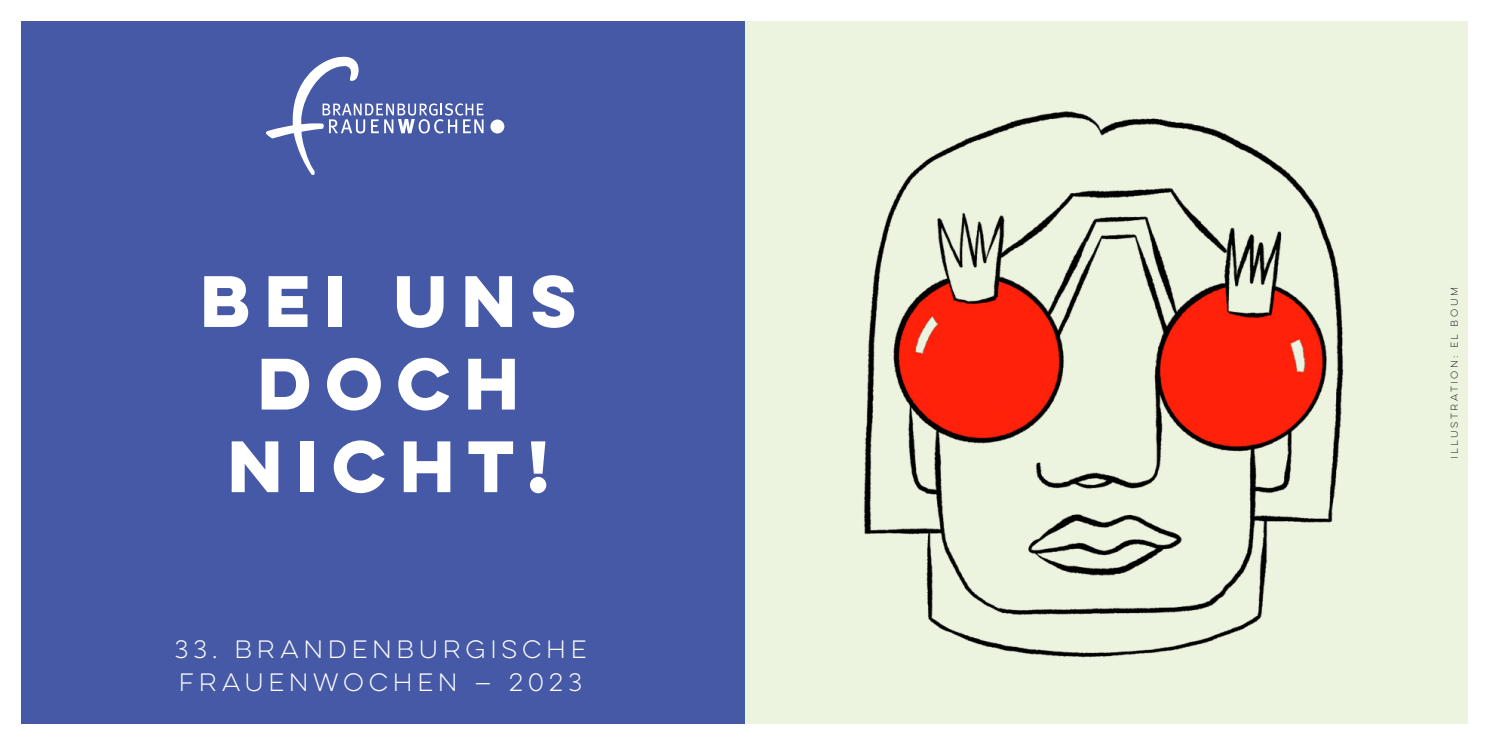
<style>
.page{position:relative;width:1489px;height:745px;background:#fff}
.page>*{position:absolute;margin:0;border:0;box-sizing:border-box;transform-origin:0 0}
.t1{font:700 65px/82.5px "Lulo Clean One";letter-spacing:-.005em;color:#fff;text-align:center}
.t2{font:22.5px/32.5px "Lulo Clean One";letter-spacing:.01em;color:#fff}
.t3{font:8.75px "Lulo Clean One";letter-spacing:.075em;color:#231f20}
</style>
<div class="page">
<img style="left:744px;top:21px;width:723px;height:702px">
<div style="left:21px;top:21px;width:723px;height:702px;background:#4659a6"></div>
<div style="left:490px;top:119px;width:14px;height:14px;background:#fff;border-radius:50%"></div>
<svg style="left:266px;top:56px;width:217px;height:119px"></svg>
<p class="t1" style="left:200px;top:257px;width:392px">BEI UNS</p>
<p class="t1" style="left:228px;top:340px;width:337px">DOCH<br>NICHT!</p>
<p class="t2" style="left:174px;top:633px;width:418px">33. BRANDENBURGISCHE<br>FRAUENWOCHEN — 2023</p>
<p class="t3" style="left:1447px;top:459px;width:175px;rotate:-90deg">ILLUSTRATION: EL BOUM</p>
</div>
